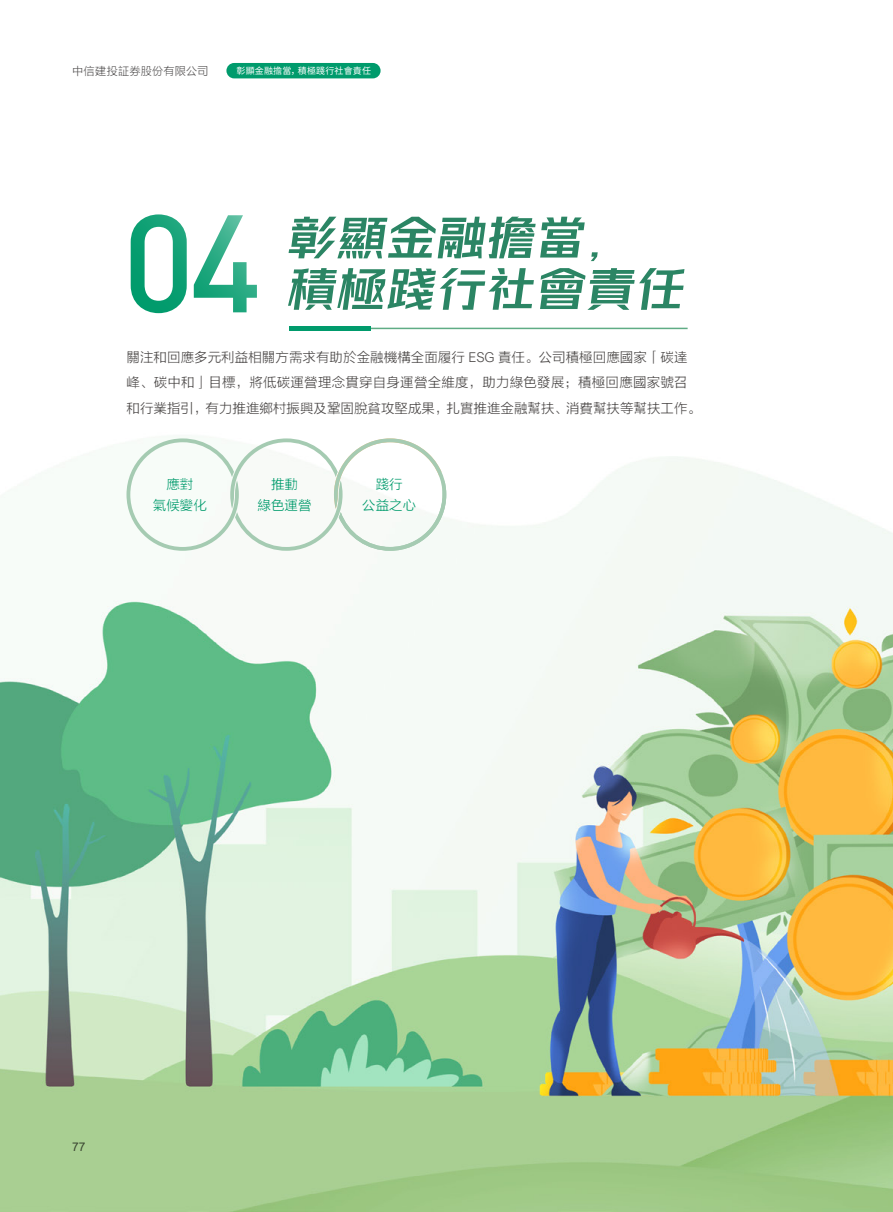
<style>
.page{position:relative;width:893px;height:1212px;background:#fff}
.page>*{position:absolute;margin:0;border:0;box-sizing:border-box;transform-origin:0 0}
.t1{font:45px/51.4px "Fontquan Xin Yi Guan Hei Ti";color:#2b8564;scale:1.3 1}
.t2{font:13.5px/25.5px "FZLTXHK";letter-spacing:.005em;color:#4c4948}
.t3{font:13.5px/21px "FZLTXHK";color:#009b6c;text-align:center}
.t4{font:12px "Arial";color:#595757}
.t5{font:11.25px "FZLTXHK";letter-spacing:.01em;color:#595757}
.t6{font:9px "Source Han Sans SC";letter-spacing:.025em;color:#fff}
.s1{font-family:"Arial Nova";font-weight:300}
</style>
<div class="page">
<img style="left:0;top:63px;width:893px;height:1149px">
<svg style="left:131px;top:214px;width:126px;height:99px"></svg>
<hr style="left:290px;top:328px;width:398px;height:1px;background:#5fac85">
<hr style="left:289px;top:326px;width:82px;height:4px;background:#009b6c">
<svg style="left:126px;top:438px;width:320px;height:113px"></svg>
<p class="t5" style="left:72px;top:65px;width:138px">中信建投証券股份有限公司</p>
<p class="t6" style="left:236px;top:66px;width:136px">彰顯金融擔當，積極踐行社會責任</p>
<h1 class="t1" style="left:289px;top:214px;width:307px">彰顯金融擔當，<br>積極踐行社會責任</h1>
<p class="t2" style="left:126px;top:344px;width:576px">關注和回應多元利益相關方需求有助於金融機構全面履行 <span class="s1">ESG</span> 責任。公司積極回應國家「碳達峰、碳中和」目標，將低碳運營理念貫穿自身運營全維度，助力綠色發展；積極回應國家號召和行業指引，有力推進鄉村振興及鞏固脫貧攻堅成果，扎實推進金融幫扶、消費幫扶等幫扶工作。</p>
<p class="t3" style="left:153px;top:474px;width:55px">應對<br>氣候變化</p>
<p class="t3" style="left:257px;top:474px;width:55px">推動<br>綠色運營</p>
<p class="t3" style="left:362px;top:474px;width:56px">踐行<br>公益之心</p>
<p class="t4" style="left:72px;top:1138px;width:15px">77</p>
</div>
